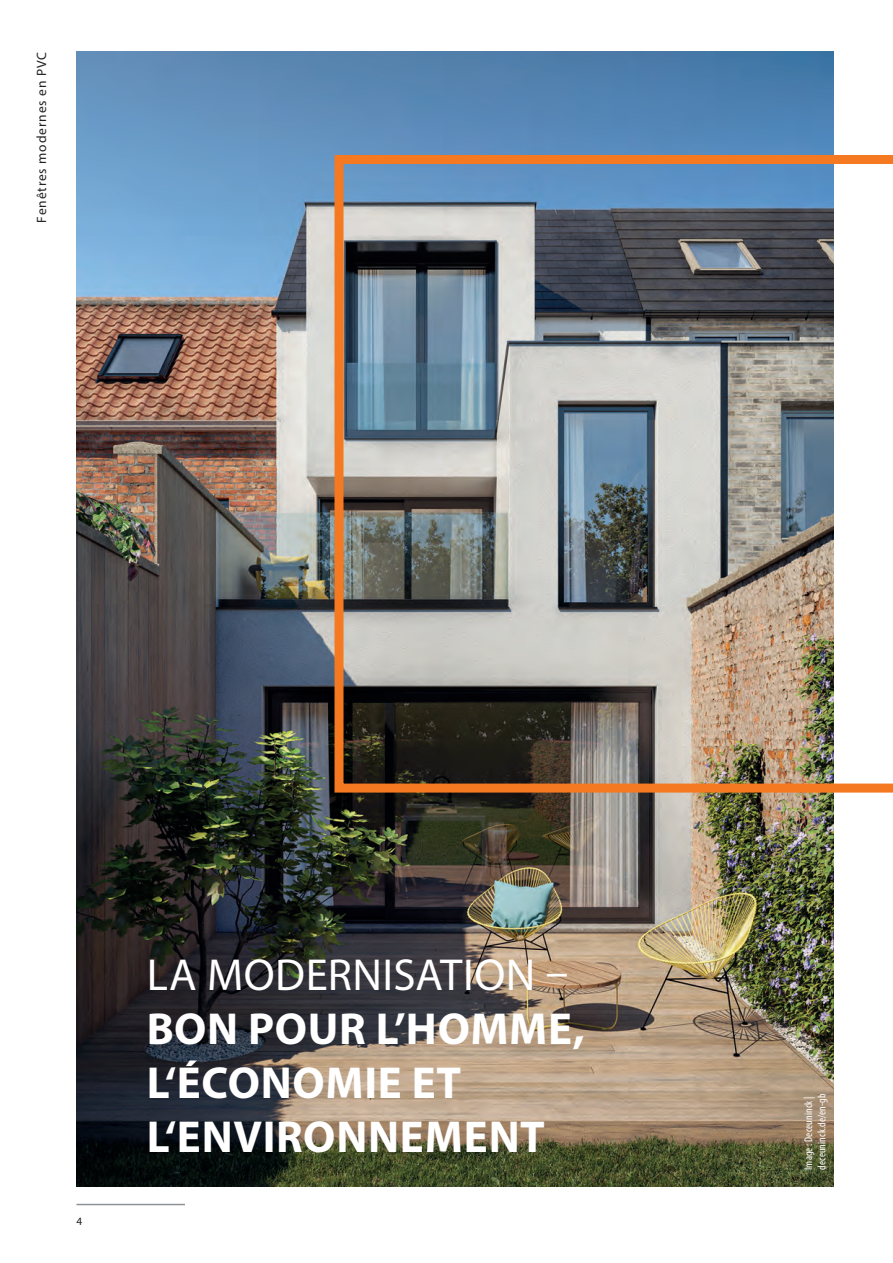
<style>
.page{position:relative;width:893px;height:1263px;background:#fff}
.page>*{position:absolute;margin:0;border:0;box-sizing:border-box;transform-origin:0 0}
.Headline_aufBild_30p{font:700 45px/54px "Myriad Pro";letter-spacing:.015em;color:#fff}
.t1{font:13.5px "Myriad Pro";letter-spacing:.065em;color:#231f20}
.Bildnachweis{font:condensed 11.25px "Myriad Pro";letter-spacing:.015em;color:#fff}
.t2{font:11.25px "Myriad Pro";color:#231f20}
.s1{font-weight:400}
</style>
<div class="page">
<hr style="left:77px;top:1204px;width:108px;height:1px;background:#8e9294">
<img style="left:77px;top:51px;width:756px;height:1135px">
<img style="left:334px;top:155px;width:559px;height:637px">
<p class="t1" style="left:33px;top:223px;width:172px;rotate:-90deg">Fenêtres modernes en PVC</p>
<p class="t2" style="left:77px;top:1214px;width:7px">4</p>
<p class="Headline_aufBild_30p" style="left:147px;top:946px;width:440px"><span class="s1">LA MODERNISATION –<br></span>BON POUR L’HOMME,<br>L‘ÉCONOMIE ET<br>L‘ENVIRONNEMENT</p>
<p class="Bildnachweis" style="left:802px;top:1170px;width:75px;rotate:-90deg">Image : Deceuninck |</p>
<p class="Bildnachweis" style="left:815px;top:1170px;width:78px;rotate:-90deg">deceuninck.de/en-gb</p>
</div>
